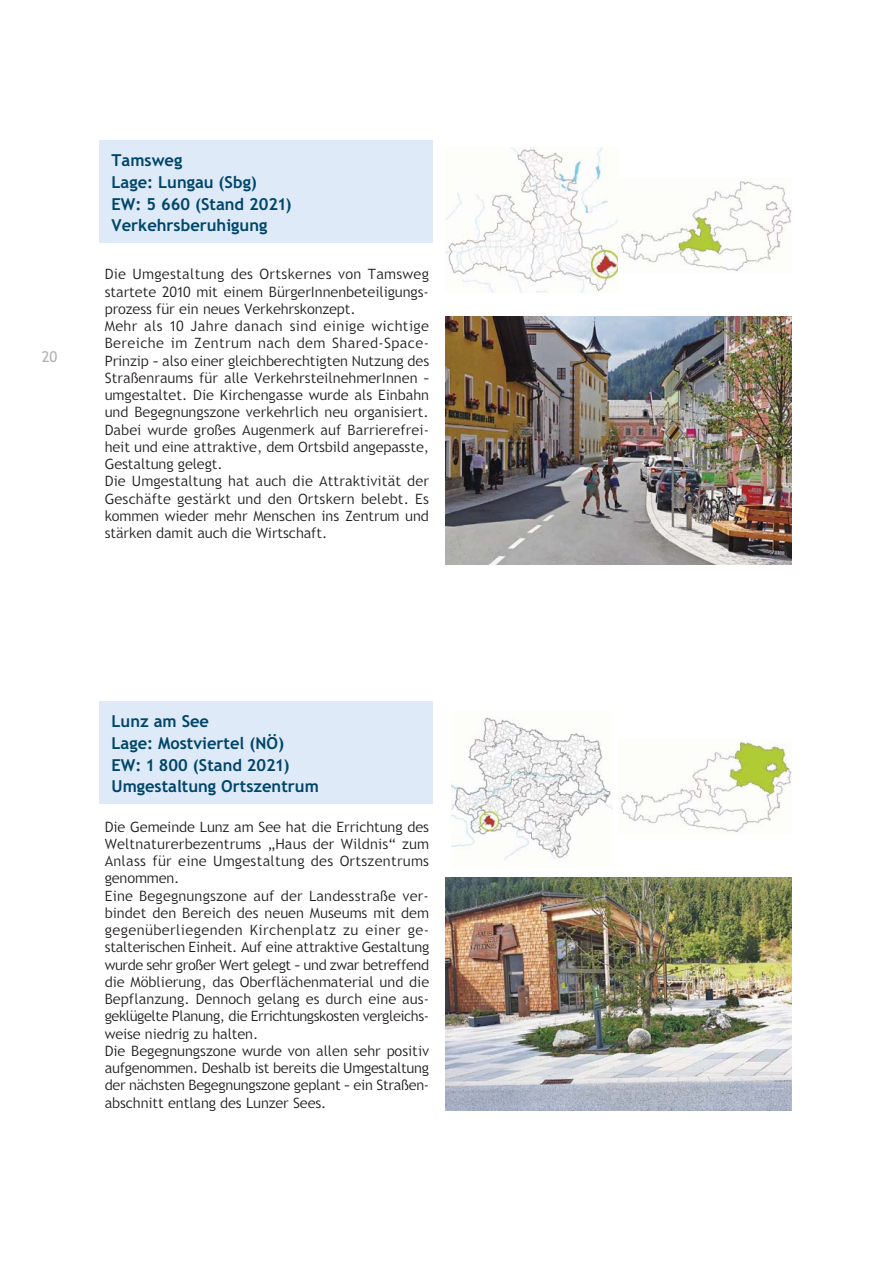
<style>
.page{position:relative;width:893px;height:1263px;background:#fff}
.page>*{position:absolute;margin:0;border:0;box-sizing:border-box;transform-origin:0 0}
.t1{font:700 16.5px/21.8px "Trebuchet SBG2";color:#00466a}
.t2{font:15px "Trebuchet SBG2";color:#b0b2b4}
.t3{font:300 14.25px/17.2px "Trebuchet SBG2";letter-spacing:.005em;color:#231f20}
</style>
<div class="page">
<div style="left:99px;top:141px;width:333px;height:102px;background:#deeaf7"></div>
<img style="left:446px;top:148px;width:173px;height:144px">
<img style="left:621px;top:180px;width:171px;height:91px">
<img style="left:446px;top:316px;width:346px;height:248px">
<div style="left:99px;top:702px;width:333px;height:102px;background:#deeaf7"></div>
<img style="left:451px;top:717px;width:161px;height:143px">
<img style="left:621px;top:740px;width:171px;height:92px">
<img style="left:446px;top:877px;width:346px;height:234px">
<p class="t2" style="left:42px;top:351px;width:17px">20</p>
<p class="t1" style="left:111px;top:151px;width:182px">Tamsweg<br>Lage: Lungau (Sbg)<br>EW: 5 660 (Stand 2021)<br>Verkehrsberuhigung</p>
<p class="t3" style="left:105px;top:267px;width:326px">Die Umgestaltung des Ortskernes von Tamsweg startete 2010 mit einem BürgerInnenbeteiligungs&shy;prozess für ein neues Verkehrskonzept.<br>Mehr als 10 Jahre danach sind einige wichtige Bereiche im Zentrum nach dem Shared-Space-Prinzip – also einer gleichberechtigten Nutzung des Straßenraums für alle VerkehrsteilnehmerInnen – umgestaltet. Die Kirchengasse wurde als Einbahn und Begegnungszone verkehrlich neu organisiert.<br>Dabei wurde großes Augenmerk auf Barrierefrei&shy;heit und eine attraktive, dem Ortsbild angepasste, Gestaltung gelegt.<br>Die Umgestaltung hat auch die Attraktivität der Geschäfte gestärkt und den Ortskern belebt. Es kommen wieder mehr Menschen ins Zentrum und stärken damit auch die Wirtschaft.</p>
<p class="t1" style="left:111px;top:712px;width:209px">Lunz am See<br>Lage: Mostviertel (NÖ)<br>EW: 1 800 (Stand 2021)<br>Umgestaltung Ortszentrum</p>
<p class="t3" style="left:105px;top:820px;width:326px">Die Gemeinde Lunz am See hat die Errichtung des Weltnaturerbezentrums „Haus der Wildnis“ zum Anlass für eine Umgestaltung des Ortszentrums genommen.<br>Eine Begegnungszone auf der Landesstraße ver&shy;bindet den Bereich des neuen Museums mit dem gegenüberliegenden Kirchenplatz zu einer ge&shy;stalterischen Einheit. Auf eine attraktive Gestaltung wurde sehr großer Wert gelegt – und zwar betreffend die Möblierung, das Oberflächenmaterial und die Bepflanzung. Dennoch gelang es durch eine aus&shy;geklügelte Planung, die Errichtungskosten vergleichs&shy;weise niedrig zu halten.<br>Die Begegnungszone wurde von allen sehr positiv aufgenommen. Deshalb ist bereits die Umgestaltung der nächsten Begegnungszone geplant – ein Straßen&shy;abschnitt entlang des Lunzer Sees.</p>
</div>
